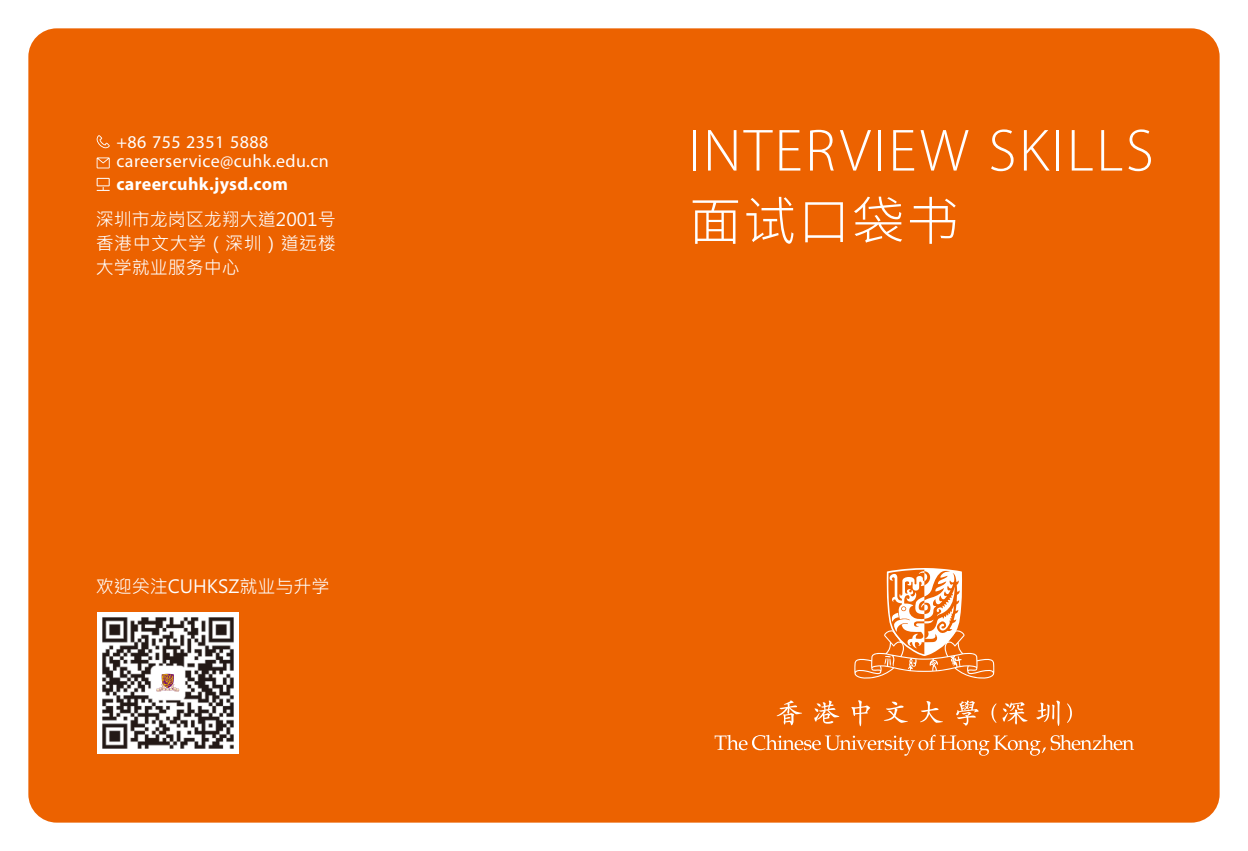
<style>
.page{position:relative;width:1248px;height:851px;background:#fff}
.page>*{position:absolute;margin:0;border:0;box-sizing:border-box;transform-origin:0 0}
.t1{font:300 60px "Myriad Pro";letter-spacing:.045em;color:#fff}
.t2{font:300 52px "Source Han Sans CN";color:#fff}
.t3{font:18px/24px "Microsoft Jheng Hei";color:#fff;text-align:justify}
.t4{font:18px "Myriad Pro";letter-spacing:.02em;color:#fff}
.t5{font:700 18px "Myriad Pro";letter-spacing:.02em;color:#fff}
</style>
<div class="page">
<div style="left:28px;top:28px;width:1191px;height:794px;background:#ec6200;border-radius:28px"></div>
<svg style="left:96px;top:135px;width:14px;height:13px"></svg>
<svg style="left:97px;top:178px;width:13px;height:13px"></svg>
<svg style="left:97px;top:157px;width:13px;height:11px"></svg>
<div style="left:97px;top:611px;width:142px;height:142px;background:#fff"></div>
<img style="left:102px;top:617px;width:131px;height:130px">
<svg style="left:854px;top:568px;width:140px;height:111px"></svg>
<svg style="left:714px;top:734px;width:419px;height:21px"></svg>
<svg style="left:776px;top:700px;width:26px;height:25px"></svg>
<svg style="left:814px;top:700px;width:25px;height:23px"></svg>
<svg style="left:851px;top:700px;width:19px;height:26px"></svg>
<svg style="left:883px;top:701px;width:24px;height:21px"></svg>
<svg style="left:920px;top:701px;width:22px;height:21px"></svg>
<svg style="left:956px;top:700px;width:22px;height:25px"></svg>
<svg style="left:1002px;top:702px;width:25px;height:22px"></svg>
<svg style="left:1036px;top:700px;width:23px;height:25px"></svg>
<svg style="left:991px;top:703px;width:5px;height:19px"></svg>
<svg style="left:1067px;top:703px;width:4px;height:19px"></svg>
<p class="t4" style="left:116px;top:134px;width:153px">+86 755 2351 5888</p>
<p class="t5" style="left:116px;top:176px;width:173px">careercuhk.jysd.com</p>
<p class="t3" style="left:96px;top:206px;width:241px">深圳市龙岗区龙翔大道2001号香港中文大学（深圳）道远楼大学就业服务中心</p>
<p class="t4" style="left:116px;top:154px;width:214px">careerservice@cuhk.edu.cn</p>
<p class="t3" style="left:96px;top:574px;width:235px">欢迎关注CUHKSZ就业与升学</p>
<h1 class="t1" style="left:687px;top:125px;width:467px">INTERVIEW SKILLS</h1>
<h2 class="t2" style="left:689px;top:194px;width:271px">⾯试⼝袋书</h2>
</div>
